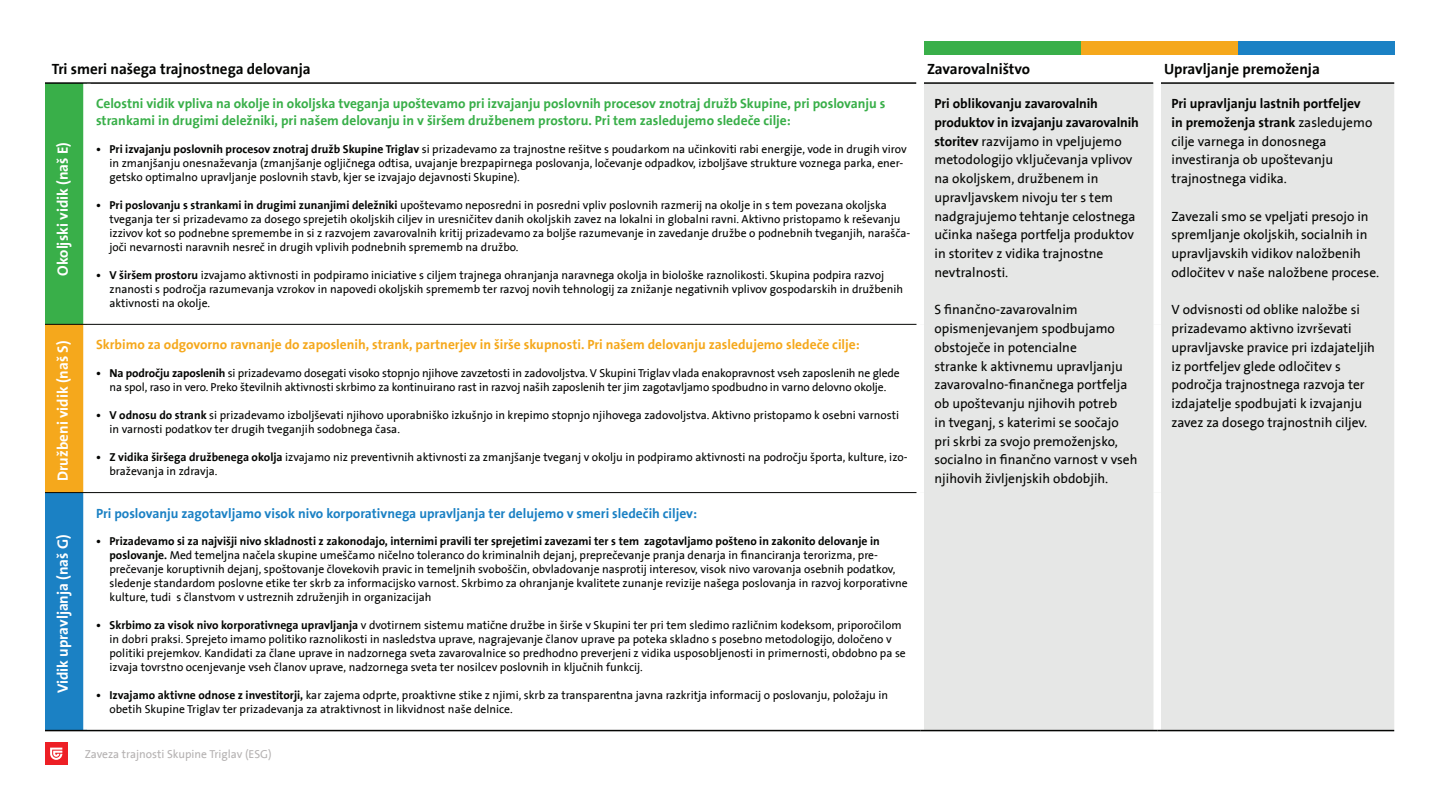
<style>
.page{position:relative;width:1440px;height:810px;background:#fff}
.page>*{position:absolute;margin:0;border:0;box-sizing:border-box;transform-origin:0 0}
.t1{font:700 15px "Triglav The Sans";color:#040503}
.t2{font:700 15px "Triglav The Sans";color:#fff}
.t3{font:13.5px/18.8px "Triglav The Sans";color:#040503}
.t4{font:700 13.5px/17.2px "Triglav The Sans";color:#39af49}
.t5{font:700 13.5px "Triglav The Sans";color:#f5a81c}
.t6{font:700 13.5px "Triglav The Sans";color:#1b81c4}
.t7{font:11.62px/14px "Triglav The Sans";color:#040503}
.t8{font:11.62px "Triglav The Sans";color:#b5b2b2}
.s1{font-weight:700}
</style>
<div class="page">
<div style="left:45px;top:83px;width:42px;height:241px;background:#39af49"></div>
<div style="left:924px;top:84px;width:470px;height:646px;background:#e6e7e6"></div>
<div style="left:45px;top:324px;width:42px;height:169px;background:#f5a81c"></div>
<div style="left:45px;top:493px;width:42px;height:238px;background:#1b81c4"></div>
<hr style="left:45px;top:82px;width:42px;height:2px;background:#040503">
<hr style="left:87px;top:82px;width:829px;height:2px;background:#040503">
<hr style="left:924px;top:82px;width:230px;height:2px;background:#040503">
<hr style="left:1161px;top:82px;width:233px;height:2px;background:#040503">
<div style="left:1154px;top:83px;width:7px;height:241px;background:#fff"></div>
<div style="left:1154px;top:324px;width:7px;height:169px;background:#fff"></div>
<div style="left:1154px;top:493px;width:7px;height:237px;background:#fff"></div>
<div style="left:83px;top:84px;width:8px;height:240px;background:#fff"></div>
<div style="left:83px;top:325px;width:8px;height:167px;background:#fff"></div>
<div style="left:83px;top:493px;width:8px;height:237px;background:#fff"></div>
<hr style="left:45px;top:324px;width:42px;height:1px;background:#040503">
<hr style="left:87px;top:324px;width:829px;height:1px;background:#040503">
<hr style="left:45px;top:492px;width:42px;height:1px;background:#040503">
<hr style="left:87px;top:492px;width:829px;height:1px;background:#040503">
<hr style="left:920px;top:730px;width:237px;height:1px;background:#040503">
<hr style="left:1157px;top:730px;width:237px;height:1px;background:#040503">
<hr style="left:45px;top:730px;width:42px;height:1px;background:#040503">
<hr style="left:87px;top:730px;width:833px;height:1px;background:#040503">
<div style="left:45px;top:742px;width:23px;height:23px;background:#ed1f25"></div>
<svg style="left:50px;top:748px;width:12px;height:12px"></svg>
<div style="left:1081px;top:41px;width:157px;height:14px;background:#f5a81c"></div>
<div style="left:924px;top:41px;width:157px;height:14px;background:#39af49"></div>
<div style="left:1238px;top:41px;width:157px;height:14px;background:#1b81c4"></div>
<p class="t1" style="left:52px;top:60px;width:260px">Tri smeri našega trajnostnega delovanja</p>
<p class="t1" style="left:927px;top:60px;width:105px">Zavarovalništvo</p>
<p class="t1" style="left:1164px;top:60px;width:157px">Upravljanje premoženja</p>
<p class="t4" style="left:96px;top:95px;width:791px">Celostni vidik vpliva na okolje in okoljska tveganja upoštevamo pri izvajanju poslovnih procesov znotraj družb Skupine, pri poslovanju s strankami in drugimi deležniki, pri našem delovanju in v širšem družbenem prostoru. Pri tem zasledujemo sledeče cilje:</p>
<p class="t7" style="left:109px;top:143px;width:799px;text-indent:-13px"><span class="s1">• Pri izvajanju poslovnih procesov znotraj družb Skupine Triglav</span> si prizadevamo za trajnostne rešitve s poudarkom na učinkoviti rabi energije, vode in drugih virov in zmanjšanju onesnaževanja (zmanjšanje ogljičnega odtisa, uvajanje brezpapirnega poslovanja, ločevanje odpadkov, izboljšave strukture voznega parka, ener&shy;getsko optimalno upravljanje poslovnih stavb, kjer se izvajajo dejavnosti Skupine).</p>
<p class="t7" style="left:109px;top:198px;width:802px;text-indent:-13px"><span class="s1">• Pri poslovanju s strankami in drugimi zunanjimi deležniki</span> upoštevamo neposredni in posredni vpliv poslovnih razmerij na okolje in s tem povezana okoljska tveganja ter si prizadevamo za dosego sprejetih okoljskih ciljev in uresničitev danih okoljskih zavez na lokalni in globalni ravni. Aktivno pristopamo k reševanju izzivov kot so podnebne spremembe in si z razvojem zavarovalnih kritij prizadevamo za boljše razumevanje in zavedanje družbe o podnebnih tveganjih, narašča&shy;joči nevarnosti naravnih nesreč in drugih vplivih podnebnih sprememb na družbo.</p>
<p class="t7" style="left:109px;top:268px;width:795px;text-indent:-13px"><span class="s1">• V širšem prostoru</span> izvajamo aktivnosti in podpiramo iniciative s ciljem trajnega ohranjanja naravnega okolja in biološke raznolikosti. Skupina podpira razvoj znanosti s področja razumevanja vzrokov in napovedi okoljskih sprememb ter razvoj novih tehnologij za znižanje negativnih vplivov gospodarskih in družbenih aktivnosti na okolje.</p>
<p class="t3" style="left:1172px;top:94px;width:202px"><span class="s1">Pri upravljanju lastnih portfeljev in premoženja strank</span> zasledujemo cilje varnega in donosnega investiranja ob upoštevanju trajnostnega vidika.</p>
<p class="t3" style="left:1172px;top:207px;width:209px">Zavezali smo se vpeljati presojo in spremljanje okoljskih, socialnih in upravljavskih vidikov naložbenih odločitev v naše naložbene procese.</p>
<p class="t3" style="left:1172px;top:301px;width:205px">V odvisnosti od oblike naložbe si prizadevamo aktivno izvrševati upravljavske pravice pri izdajateljih iz portfeljev glede odločitev s področja trajnostnega razvoja ter izdajatelje spodbujati k izvajanju zavez za dosego trajnostnih ciljev.</p>
<p class="t3" style="left:934px;top:94px;width:206px"><span class="s1">Pri oblikovanju zavarovalnih produktov in izvajanju zavarovalnih storitev</span> razvijamo in vpeljujemo metodologijo vključevanja vplivov na okoljskem, družbenem in upravljavskem nivoju ter s tem nadgrajujemo tehtanje celostnega učinka našega portfelja produktov in storitev z vidika trajnostne nevtralnosti.</p>
<p class="t3" style="left:934px;top:301px;width:205px">S finančno-zavarovalnim opismenjevanjem spodbujamo obstoječe in potencialne<br>stranke k aktivnemu upravljanju zavarovalno-finančnega portfelja ob upoštevanju njihovih potreb<br>in tveganj, s katerimi se soočajo pri skrbi za svojo premoženjsko, socialno in finančno varnost v vseh njihovih življenjskih obdobjih.</p>
<p class="t2" style="left:54px;top:276px;width:135px;rotate:-90deg">Okoljski vidik (naš E)</p>
<p class="t5" style="left:96px;top:337px;width:765px">Skrbimo za odgovorno ravnanje do zaposlenih, strank, partnerjev in širše skupnosti. Pri našem delovanju zasledujemo sledeče cilje:</p>
<p class="t7" style="left:96px;top:367px;width:805px;text-align:center"><span class="s1">• Na področju zaposlenih</span> si prizadevamo dosegati visoko stopnjo njihove zavzetosti in zadovoljstva. V Skupini Triglav vlada enakopravnost vseh zaposlenih ne glede na spol, raso in vero. Preko številnih aktivnosti skrbimo za kontinuirano rast in razvoj naših zaposlenih ter jim zagotavljamo spodbudno in varno delovno okolje.</p>
<p class="t7" style="left:109px;top:408px;width:791px;text-indent:-13px"><span class="s1">• V odnosu do strank</span> si prizadevamo izboljševati njihovo uporabniško izkušnjo in krepimo stopnjo njihovega zadovoljstva. Aktivno pristopamo k osebni varnosti in varnosti podatkov ter drugih tveganjih sodobnega časa.</p>
<p class="t7" style="left:109px;top:450px;width:800px;text-indent:-13px"><span class="s1">• Z vidika širšega družbenega okolja</span> izvajamo niz preventivnih aktivnosti za zmanjšanje tveganj v okolju in podpiramo aktivnosti na področju športa, kulture, izo&shy;braževanja in zdravja.</p>
<p class="t6" style="left:96px;top:505px;width:603px">Pri poslovanju zagotavljamo visok nivo korporativnega upravljanja ter delujemo v smeri sledečih ciljev:</p>
<p class="t7" style="left:109px;top:535px;width:800px;text-indent:-13px"><span class="s1">• Prizadevamo si za najvišji nivo skladnosti z zakonodajo, internimi pravili ter sprejetimi zavezami ter s tem zagotavljamo pošteno in zakonito delovanje in poslovanje.</span> Med temeljna načela skupine umeščamo ničelno toleranco do kriminalnih dejanj, preprečevanje pranja denarja in financiranja terorizma, pre&shy;prečevanje koruptivnih dejanj, spoštovanje človekovih pravic in temeljnih svoboščin, obvladovanje nasprotij interesov, visok nivo varovanja osebnih podatkov, sledenje standardom poslovne etike ter skrb za informacijsko varnost. Skrbimo za ohranjanje kvalitete zunanje revizije našega poslovanja in razvoj korporativne kulture, tudi s članstvom v ustreznih združenjih in organizacijah</p>
<p class="t7" style="left:109px;top:619px;width:798px;text-indent:-13px"><span class="s1">• Skrbimo za visok nivo korporativnega upravljanja</span> v dvotirnem sistemu matične družbe in širše v Skupini ter pri tem sledimo različnim kodeksom, priporočilom in dobri praksi. Sprejeto imamo politiko raznolikosti in nasledstva uprave, nagrajevanje članov uprave pa poteka skladno s posebno metodologijo, določeno v politiki prejemkov. Kandidati za člane uprave in nadzornega sveta zavarovalnice so predhodno preverjeni z vidika usposobljenosti in primernosti, obdobno pa se izvaja tovrstno ocenjevanje vseh članov uprave, nadzornega sveta ter nosilcev poslovnih in ključnih funkcij.</p>
<p class="t7" style="left:109px;top:688px;width:780px;text-indent:-13px"><span class="s1">• Izvajamo aktivne odnose z investitorji,</span> kar zajema odprte, proaktivne stike z njimi, skrb za transparentna javna razkritja informacij o poslovanju, položaju in obetih Skupine Triglav ter prizadevanja za atraktivnost in likvidnost naše delnice.</p>
<p class="t2" style="left:54px;top:481px;width:142px;rotate:-90deg">Družbeni vidik (naš S)</p>
<p class="t2" style="left:54px;top:693px;width:160px;rotate:-90deg">Vidik upravljanja (naš G)</p>
<p class="t8" style="left:85px;top:748px;width:188px">Zaveza trajnosti Skupine Triglav (ESG)</p>
</div>
